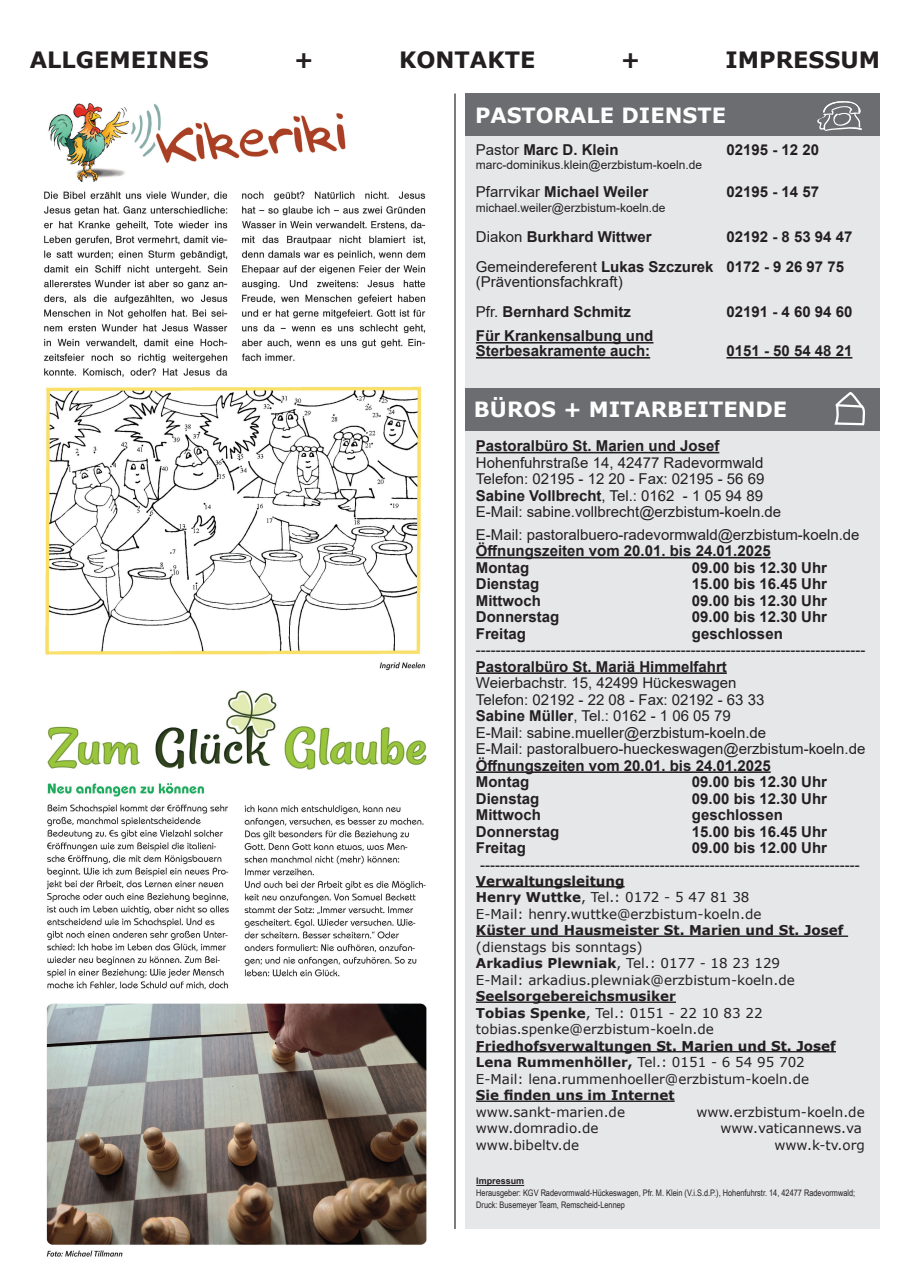
<style>
.page{position:relative;width:910px;height:1280px;background:#fff}
.page>*{position:absolute;margin:0;border:0;box-sizing:border-box;transform-origin:0 0}
.t1{font:700 22.5px "Verdana";color:#231f20}
.t2{font:700 21px "Verdana";color:#fff}
.t3{font:15px/16.5px "Arial";color:#231f20}
.t4{font:700 15px/16.5px "Arial";color:#231f20}
.t5{font:13.5px/16.5px "Verdana";color:#231f20}
.t6{font:700 13.5px "Verdana";color:#231f20}
.t7{font:12px "Arial";color:#231f20}
.t8{font:9px/12px "Arial Narrow";color:#231f20}
.t9{font:700 9px "Arial";color:#231f20}
.s1{font-weight:400}
.s2{font-weight:700}
</style>
<div class="page">
<div style="left:466px;top:94px;width:414px;height:1135px;background:#e6e7e9"></div>
<hr style="left:454px;top:94px;width:1px;height:1135px;background:#6c6d70">
<div style="left:466px;top:94px;width:414px;height:42px;background:#6c6d70"></div>
<svg style="left:817px;top:101px;width:45px;height:30px"></svg>
<div style="left:466px;top:388px;width:414px;height:42px;background:#6c6d70"></div>
<svg style="left:834px;top:392px;width:31px;height:34px"></svg>
<hr style="left:455px;top:94px;width:1px;height:1135px;background:#6c6d70">
<hr style="left:476px;top:342px;width:177px;height:2px;background:#231f20">
<hr style="left:476px;top:357px;width:174px;height:2px;background:#231f20">
<hr style="left:726px;top:357px;width:126px;height:2px;background:#231f20">
<hr style="left:476px;top:452px;width:243px;height:1px;background:#231f20">
<hr style="left:476px;top:557px;width:295px;height:1px;background:#231f20">
<hr style="left:476px;top:672px;width:251px;height:2px;background:#231f20">
<hr style="left:476px;top:771px;width:295px;height:2px;background:#231f20">
<hr style="left:476px;top:886px;width:149px;height:1px;background:#231f20">
<hr style="left:476px;top:935px;width:372px;height:2px;background:#231f20">
<hr style="left:476px;top:1001px;width:200px;height:2px;background:#231f20">
<hr style="left:476px;top:1051px;width:360px;height:1px;background:#231f20">
<hr style="left:476px;top:1100px;width:199px;height:2px;background:#231f20">
<hr style="left:476px;top:1185px;width:48px;height:1px;background:#231f20">
<img style="left:44px;top:103px;width:382px;height:568px">
<img style="left:46px;top:690px;width:381px;height:566px">
<h1 class="t1" style="left:30px;top:44px;width:181px">ALLGEMEINES</h1>
<h1 class="t1" style="left:294px;top:44px;width:21px">+</h1>
<h1 class="t1" style="left:399px;top:44px;width:138px">KONTAKTE</h1>
<h1 class="t1" style="left:621px;top:44px;width:21px">+</h1>
<h1 class="t1" style="left:726px;top:44px;width:156px">IMPRESSUM</h1>
<h2 class="t2" style="left:475px;top:101px;width:252px">PASTORALE DIENSTE</h2>
<p class="t4" style="left:476px;top:142px;width:144px"><span class="s1">Pastor</span> Marc D. Klein</p>
<p class="t4" style="left:726px;top:142px;width:94px">02195 - 12 20</p>
<p class="t7" style="left:476px;top:156px;width:228px">marc-dominikus.klein@erzbistum-koeln.de</p>
<p class="t4" style="left:476px;top:184px;width:174px"><span class="s1">Pfarrvikar</span> Michael Weiler</p>
<p class="t4" style="left:726px;top:184px;width:94px">02195 - 14 57</p>
<p class="t7" style="left:476px;top:200px;width:191px">michael.weiler@erzbistum-koeln.de</p>
<p class="t4" style="left:476px;top:229px;width:177px"><span class="s1">Diakon</span> Burkhard Wittwer</p>
<p class="t4" style="left:476px;top:222px;width:378px;line-height:30px;text-indent:250px">02192 - 8 53 94 47<br><span class="s1">Gemeindereferent</span> Lukas Szczurek 0172 - 9 26 97 75</p>
<p class="t3" style="left:476px;top:267px;width:157px;line-height:30px">(Präventionsfachkraft)<br>Pfr. <span class="s2">Bernhard Schmitz</span></p>
<p class="t4" style="left:726px;top:304px;width:127px">02191 - 4 60 94 60</p>
<p class="t4" style="left:476px;top:329px;width:179px;line-height:15px">Für Krankensalbung und<br>Sterbesakramente auch:</p>
<p class="t4" style="left:726px;top:343px;width:127px">0151 - 50 54 48 21</p>
<h2 class="t2" style="left:474px;top:394px;width:315px">BÜROS + MITARBEITENDE</h2>
<p class="t4" style="left:476px;top:438px;width:245px">Pastoralbüro St. Marien und Josef</p>
<p class="t3" style="left:476px;top:454px;width:307px">Hohenfuhrstraße 14, 42477 Radevormwald Telefon: 02195 - 12 20 - Fax: 02195 - 56 69<br><span class="s2">Sabine Vollbrecht</span>, Tel.: 0162 - 1 05 94 89<br>E-Mail: sabine.vollbrecht@erzbistum-koeln.de</p>
<p class="t3" style="left:476px;top:526px;width:385px">E-Mail: pastoralbuero-radevormwald@erzbistum-koeln.de</p>
<p class="t4" style="left:476px;top:543px;width:296px">Öffnungszeiten vom 20.01. bis 24.01.2025<br>Montag</p>
<p class="t4" style="left:692px;top:559px;width:137px">09.00 bis 12.30 Uhr</p>
<p class="t4" style="left:476px;top:576px;width:65px">Dienstag</p>
<p class="t4" style="left:692px;top:576px;width:137px">15.00 bis 16.45 Uhr</p>
<p class="t4" style="left:476px;top:592px;width:66px">Mittwoch</p>
<p class="t4" style="left:692px;top:592px;width:137px">09.00 bis 12.30 Uhr</p>
<p class="t4" style="left:476px;top:609px;width:85px">Donnerstag</p>
<p class="t4" style="left:692px;top:609px;width:137px">09.00 bis 12.30 Uhr</p>
<p class="t4" style="left:476px;top:625px;width:52px">Freitag</p>
<p class="t4" style="left:692px;top:625px;width:92px">geschlossen</p>
<p class="t3" style="left:476px;top:641px;width:391px">------------------------------------------------------------------------------</p>
<p class="t4" style="left:476px;top:658px;width:252px">Pastoralbüro St. Mariä Himmelfahrt</p>
<p class="t3" style="left:476px;top:674px;width:391px">Weierbachstr. 15, 42499 Hückeswagen<br>Telefon: 02192 - 22 08 - Fax: 02192 - 63 33<br><span class="s2">Sabine Müller</span>, Tel.: 0162 - 1 06 05 79<br>E-Mail: sabine.mueller@erzbistum-koeln.de<br>E-Mail: pastoralbuero-hueckeswagen@erzbistum-koeln.de</p>
<p class="t4" style="left:476px;top:757px;width:296px">Öffnungszeiten vom 20.01. bis 24.01.2025<br>Montag</p>
<p class="t4" style="left:692px;top:774px;width:137px">09.00 bis 12.30 Uhr</p>
<p class="t4" style="left:476px;top:790px;width:65px">Dienstag</p>
<p class="t4" style="left:692px;top:790px;width:137px">09.00 bis 12.30 Uhr</p>
<p class="t4" style="left:476px;top:807px;width:66px">Mittwoch</p>
<p class="t4" style="left:692px;top:807px;width:92px">geschlossen</p>
<p class="t4" style="left:476px;top:823px;width:85px">Donnerstag</p>
<p class="t4" style="left:692px;top:823px;width:137px">15.00 bis 16.45 Uhr</p>
<p class="t4" style="left:476px;top:840px;width:52px">Freitag</p>
<p class="t4" style="left:692px;top:840px;width:137px">09.00 bis 12.00 Uhr</p>
<p class="t3" style="left:480px;top:856px;width:381px">----------------------------------------------------------------------------</p>
<p class="t5" style="left:476px;top:872px;width:287px"><span class="s2">Verwaltungsleitung<br>Henry Wuttke</span>, Tel.: 0172 - 5 47 81 38<br>E-Mail: henry.wuttke@erzbistum-koeln.de</p>
<p class="t6" style="left:476px;top:921px;width:369px">Küster und Hausmeister St. Marien und St. Josef</p>
<p class="t5" style="left:476px;top:938px;width:320px">(dienstags bis sonntags)<br><span class="s2">Arkadius Plewniak</span>, Tel.: 0177 - 18 23 129<br>E-Mail: arkadius.plewniak@erzbistum-koeln.de</p>
<p class="t5" style="left:476px;top:988px;width:288px"><span class="s2">Seelsorgebereichsmusiker<br>Tobias Spenke</span>, Tel.: 0151 - 22 10 83 22 tobias.spenke@erzbistum-koeln.de</p>
<p class="t5" style="left:476px;top:1037px;width:361px"><span class="s2">Friedhofsverwaltungen St. Marien und St. Josef<br>Lena Rummenhöller,</span> Tel.: 0151 - 6 54 95 702<br>E-Mail: lena.rummenhoeller@erzbistum-koeln.de</p>
<p class="t6" style="left:476px;top:1086px;width:200px">Sie finden uns im Internet</p>
<p class="t5" style="left:476px;top:1103px;width:151px">www.sankt-marien.de</p>
<p class="t5" style="left:696px;top:1103px;width:170px">www.erzbistum-koeln.de</p>
<p class="t5" style="left:476px;top:1120px;width:124px">www.domradio.de</p>
<p class="t5" style="left:720px;top:1120px;width:143px">www.vaticannews.va</p>
<p class="t5" style="left:476px;top:1136px;width:105px">www.bibeltv.de</p>
<p class="t5" style="left:774px;top:1136px;width:92px">www.k-tv.org</p>
<p class="t9" style="left:476px;top:1175px;width:50px">Impressum</p>
<p class="t8" style="left:476px;top:1187px;width:381px">Herausgeber: KGV Radevormwald-Hückeswagen, Pfr. M. Klein (V.i.S.d.P.), Hohenfuhrstr. 14, 42477 Radevormwald;<br>Druck: Busemeyer Team, Remscheid-Lennep</p>
</div>
